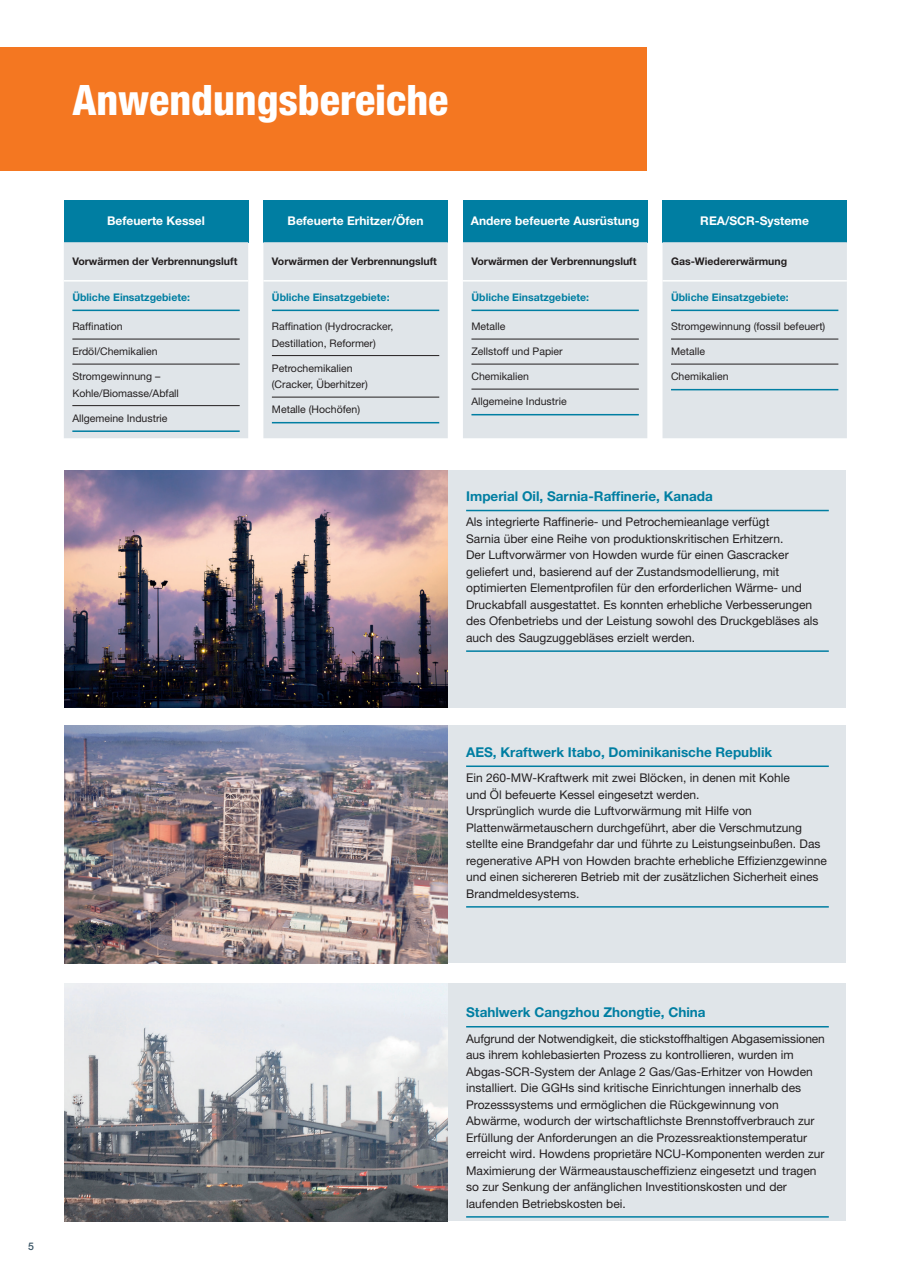
<style>
.page{position:relative;width:915px;height:1285px;background:#fff}
.page>*{position:absolute;margin:0;border:0;box-sizing:border-box;transform-origin:0 0}
.Main_headers{font:800 condensed 42px "Helvetica Neue LT Pro";color:#fff}
.Sub_header_underline{font:700 13.5px "Helvetica Neue LT Pro";color:#007ea2}
.List_-_last_entry{font:12px/16.5px "Helvetica Neue LT Pro";color:#231f20}
.table_text_headers{font:700 12px "Helvetica Neue LT Pro";color:#fff}
.List{font:10.5px/16.5px "Helvetica Neue LT Pro";color:#231f20}
.table_text{font:700 10.5px "Helvetica Neue LT Pro";color:#231f20}
.Sub_header_underline-2{font:700 10.5px "Helvetica Neue LT Pro";color:#007ea2}
.List_-_last_entry-2{font:10.5px "Helvetica Neue LT Pro";color:#231f20}
.Page_No__Left{font:500 10.5px "Helvetica Neue LT Pro";color:#3b5566}
</style>
<div class="page">
<div style="left:64px;top:200px;width:184px;height:42px;background:#007ea2"></div>
<div style="left:64px;top:242px;width:184px;height:196px;background:#e0e5e9"></div>
<hr style="left:64px;top:280px;width:184px;height:1px;background:#fff">
<hr style="left:72px;top:309px;width:167px;height:2px;background:#007ea2">
<hr style="left:72px;top:339px;width:167px;height:1px;background:#231f20">
<hr style="left:72px;top:364px;width:167px;height:1px;background:#231f20">
<hr style="left:72px;top:405px;width:167px;height:1px;background:#231f20">
<hr style="left:72px;top:430px;width:167px;height:2px;background:#007ea2">
<div style="left:263px;top:200px;width:184px;height:42px;background:#007ea2"></div>
<div style="left:263px;top:242px;width:184px;height:196px;background:#e0e5e9"></div>
<hr style="left:263px;top:280px;width:184px;height:1px;background:#fff">
<hr style="left:272px;top:309px;width:167px;height:2px;background:#007ea2">
<hr style="left:272px;top:355px;width:167px;height:1px;background:#231f20">
<hr style="left:272px;top:397px;width:167px;height:1px;background:#231f20">
<hr style="left:272px;top:422px;width:167px;height:1px;background:#007ea2">
<div style="left:662px;top:200px;width:184px;height:42px;background:#007ea2"></div>
<svg style="left:662px;top:242px;width:184px;height:196px"></svg>
<hr style="left:662px;top:280px;width:184px;height:1px;background:#fff">
<hr style="left:670px;top:309px;width:168px;height:2px;background:#007ea2">
<hr style="left:670px;top:339px;width:168px;height:1px;background:#231f20">
<hr style="left:670px;top:364px;width:168px;height:1px;background:#231f20">
<hr style="left:670px;top:389px;width:168px;height:1px;background:#007ea2">
<div style="left:463px;top:200px;width:184px;height:42px;background:#007ea2"></div>
<div style="left:463px;top:242px;width:184px;height:196px;background:#e0e5e9"></div>
<hr style="left:463px;top:280px;width:184px;height:1px;background:#fff">
<hr style="left:471px;top:309px;width:167px;height:2px;background:#007ea2">
<hr style="left:471px;top:339px;width:167px;height:1px;background:#231f20">
<hr style="left:471px;top:364px;width:167px;height:1px;background:#231f20">
<hr style="left:471px;top:389px;width:167px;height:1px;background:#231f20">
<hr style="left:471px;top:414px;width:167px;height:1px;background:#007ea2">
<div style="left:0;top:47px;width:646px;height:123px;background:#f47721"></div>
<div style="left:65px;top:470px;width:780px;height:237px;background:#e0e5e9"></div>
<div style="left:65px;top:724px;width:780px;height:238px;background:#e0e5e9"></div>
<div style="left:65px;top:983px;width:780px;height:237px;background:#e0e5e9"></div>
<hr style="left:466px;top:509px;width:362px;height:2px;background:#007ea2">
<hr style="left:466px;top:650px;width:362px;height:1px;background:#007ea2">
<hr style="left:466px;top:765px;width:362px;height:1px;background:#007ea2">
<hr style="left:466px;top:905px;width:362px;height:2px;background:#007ea2">
<hr style="left:466px;top:1025px;width:362px;height:2px;background:#007ea2">
<hr style="left:466px;top:1215px;width:362px;height:2px;background:#007ea2">
<img style="left:65px;top:470px;width:382px;height:237px">
<img style="left:65px;top:725px;width:382px;height:238px">
<img style="left:65px;top:983px;width:382px;height:237px">
<p class="Main_headers" style="left:72px;top:74px;width:377px">Anwendungsbereiche</p>
<p class="table_text_headers" style="left:107px;top:213px;width:99px">Befeuerte Kessel</p>
<p class="table_text" style="left:72px;top:255px;width:166px">Vorwärmen der Verbrennungsluft</p>
<p class="Sub_header_underline-2" style="left:72px;top:291px;width:119px">Übliche Einsatzgebiete:</p>
<p class="List" style="left:72px;top:318px;width:52px">Raffination</p>
<p class="List" style="left:72px;top:343px;width:87px">Erdöl/Chemikalien</p>
<p class="List" style="left:72px;top:368px;width:108px">Stromgewinnung –<br>Kohle/Biomasse/Abfall</p>
<p class="List_-_last_entry-2" style="left:72px;top:411px;width:97px">Allgemeine Industrie</p>
<p class="table_text_headers" style="left:287px;top:213px;width:137px">Befeuerte Erhitzer/Öfen</p>
<p class="table_text" style="left:272px;top:255px;width:166px">Vorwärmen der Verbrennungsluft</p>
<p class="Sub_header_underline-2" style="left:272px;top:291px;width:119px">Übliche Einsatzgebiete:</p>
<p class="List" style="left:272px;top:318px;width:123px">Raffination (Hydrocracker,<br>Destillation, Reformer)</p>
<p class="List" style="left:272px;top:359px;width:97px">Petrochemikalien (Cracker, Überhitzer)</p>
<p class="List_-_last_entry-2" style="left:272px;top:403px;width:90px">Metalle (Hochöfen)</p>
<p class="table_text_headers" style="left:471px;top:213px;width:170px">Andere befeuerte Ausrüstung</p>
<p class="table_text" style="left:471px;top:255px;width:166px">Vorwärmen der Verbrennungsluft</p>
<p class="Sub_header_underline-2" style="left:471px;top:291px;width:119px">Übliche Einsatzgebiete:</p>
<p class="List" style="left:471px;top:318px;width:36px">Metalle</p>
<p class="List" style="left:471px;top:343px;width:93px">Zellstoff und Papier</p>
<p class="List" style="left:471px;top:368px;width:59px">Chemikalien</p>
<p class="List_-_last_entry-2" style="left:471px;top:395px;width:97px">Allgemeine Industrie</p>
<p class="table_text_headers" style="left:700px;top:213px;width:110px">REA/SCR-Systeme</p>
<p class="table_text" style="left:670px;top:255px;width:118px">Gas-Wiedererwärmung</p>
<p class="Sub_header_underline-2" style="left:670px;top:291px;width:119px">Übliche Einsatzgebiete:</p>
<p class="List" style="left:670px;top:318px;width:156px">Stromgewinnung (fossil befeuert)</p>
<p class="List" style="left:670px;top:343px;width:36px">Metalle</p>
<p class="List_-_last_entry-2" style="left:670px;top:370px;width:59px">Chemikalien</p>
<p class="Sub_header_underline" style="left:466px;top:488px;width:248px">Imperial Oil, Sarnia-Raffinerie, Kanada</p>
<p class="List_-_last_entry" style="left:466px;top:513px;width:354px">Als integrierte Raffinerie- und Petrochemieanlage verfügt<br>Sarnia über eine Reihe von produktionskritischen Erhitzern.<br>Der Luftvorwärmer von Howden wurde für einen Gascracker geliefert und, basierend auf der Zustandsmodellierung, mit optimierten Elementprofilen für den erforderlichen Wärme- und Druckabfall ausgestattet. Es konnten erhebliche Verbesserungen des Ofenbetriebs und der Leistung sowohl des Druckgebläses als auch des Saugzuggebläses erzielt werden.</p>
<p class="Sub_header_underline" style="left:466px;top:743px;width:307px">AES, Kraftwerk Itabo, Dominikanische Republik</p>
<p class="List_-_last_entry" style="left:466px;top:769px;width:362px">Ein 260-MW-Kraftwerk mit zwei Blöcken, in denen mit Kohle<br>und Öl befeuerte Kessel eingesetzt werden.<br>Ursprünglich wurde die Luftvorwärmung mit Hilfe von Plattenwärmetauschern durchgeführt, aber die Verschmutzung stellte eine Brandgefahr dar und führte zu Leistungseinbußen. Das regenerative APH von Howden brachte erhebliche Effizienzgewinne und einen sichereren Betrieb mit der zusätzlichen Sicherheit eines Brandmeldesystems.</p>
<p class="Page_No__Left" style="left:28px;top:1239px;width:7px">5</p>
<p class="Sub_header_underline" style="left:466px;top:1003px;width:241px">Stahlwerk Cangzhou Zhongtie, China</p>
<p class="List_-_last_entry" style="left:466px;top:1029px;width:360px">Aufgrund der Notwendigkeit, die stickstoffhaltigen Abgasemissionen aus ihrem kohlebasierten Prozess zu kontrollieren, wurden im Abgas-SCR-System der Anlage 2 Gas/Gas-Erhitzer von Howden installiert. Die GGHs sind kritische Einrichtungen innerhalb des Prozesssystems und ermöglichen die Rückgewinnung von Abwärme, wodurch der wirtschaftlichste Brennstoffverbrauch zur Erfüllung der Anforderungen an die Prozessreaktionstemperatur erreicht wird. Howdens proprietäre NCU-Komponenten werden zur Maximierung der Wärmeaustauscheffizienz eingesetzt und tragen so zur Senkung der anfänglichen Investitionskosten und der laufenden Betriebskosten bei.</p>
</div>
